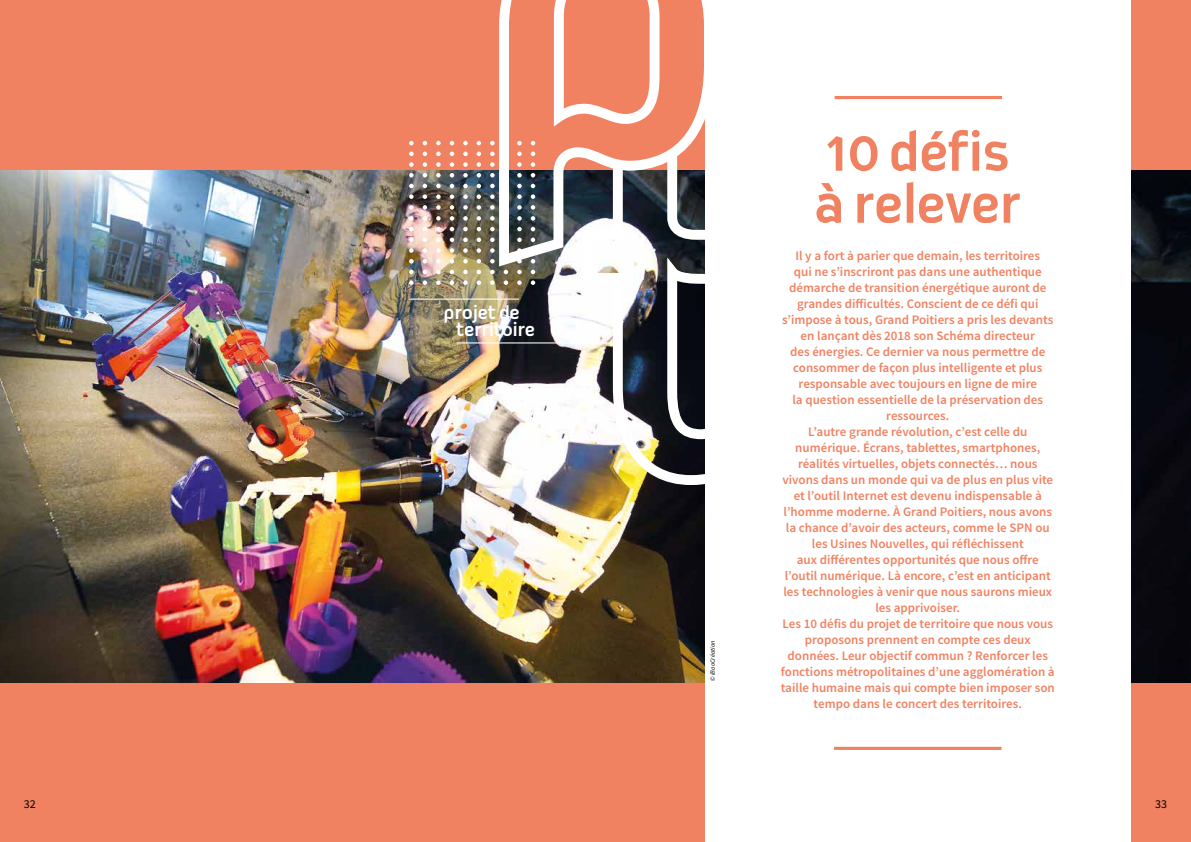
<style>
.page{position:relative;width:1191px;height:842px;background:#fff}
.page>*{position:absolute;margin:0;border:0;box-sizing:border-box;transform-origin:0 0}
.t1{font:500 54px/52px "Oceania Display";color:#f08262}
.t2{font:500 18.8px/16.6px "Oceania Display";color:#fff}
.t3{font:600 13px/16px "Source Sans Pro";color:#f08262;text-align:center}
.t4{font:12px "Source Sans Pro";color:#000}
.t5{font:italic 6.5px "Source Sans Pro";color:#000}
</style>
<div class="page">
<div style="left:0;top:0;width:704px;height:842px;background:#f08262"></div>
<div style="left:1131px;top:0;width:60px;height:842px;background:#f08262"></div>
<img style="left:0;top:170px;width:704px;height:512px">
<img style="left:1131px;top:170px;width:60px;height:512px">
<svg style="left:409px;top:141px;width:4px;height:4px"></svg>
<svg style="left:409px;top:152px;width:4px;height:4px"></svg>
<svg style="left:409px;top:162px;width:4px;height:5px"></svg>
<svg style="left:409px;top:173px;width:4px;height:4px"></svg>
<svg style="left:409px;top:184px;width:4px;height:4px"></svg>
<svg style="left:409px;top:194px;width:4px;height:5px"></svg>
<svg style="left:409px;top:205px;width:4px;height:5px"></svg>
<svg style="left:436px;top:141px;width:5px;height:4px"></svg>
<svg style="left:436px;top:152px;width:5px;height:4px"></svg>
<svg style="left:436px;top:162px;width:5px;height:5px"></svg>
<svg style="left:436px;top:173px;width:5px;height:4px"></svg>
<svg style="left:436px;top:184px;width:5px;height:4px"></svg>
<svg style="left:436px;top:194px;width:5px;height:5px"></svg>
<svg style="left:436px;top:205px;width:5px;height:5px"></svg>
<svg style="left:422px;top:141px;width:5px;height:4px"></svg>
<svg style="left:422px;top:152px;width:5px;height:4px"></svg>
<svg style="left:422px;top:162px;width:5px;height:5px"></svg>
<svg style="left:422px;top:173px;width:5px;height:4px"></svg>
<svg style="left:422px;top:184px;width:5px;height:4px"></svg>
<svg style="left:422px;top:194px;width:5px;height:5px"></svg>
<svg style="left:422px;top:205px;width:5px;height:5px"></svg>
<svg style="left:463px;top:141px;width:5px;height:4px"></svg>
<svg style="left:463px;top:152px;width:5px;height:4px"></svg>
<svg style="left:463px;top:162px;width:5px;height:5px"></svg>
<svg style="left:463px;top:173px;width:5px;height:4px"></svg>
<svg style="left:463px;top:184px;width:5px;height:4px"></svg>
<svg style="left:463px;top:194px;width:5px;height:5px"></svg>
<svg style="left:463px;top:205px;width:5px;height:5px"></svg>
<svg style="left:450px;top:141px;width:4px;height:4px"></svg>
<svg style="left:450px;top:152px;width:4px;height:4px"></svg>
<svg style="left:450px;top:162px;width:4px;height:5px"></svg>
<svg style="left:450px;top:173px;width:4px;height:4px"></svg>
<svg style="left:450px;top:184px;width:4px;height:4px"></svg>
<svg style="left:450px;top:194px;width:4px;height:5px"></svg>
<svg style="left:450px;top:205px;width:4px;height:5px"></svg>
<svg style="left:409px;top:216px;width:4px;height:5px"></svg>
<svg style="left:409px;top:227px;width:4px;height:4px"></svg>
<svg style="left:409px;top:238px;width:4px;height:4px"></svg>
<svg style="left:409px;top:248px;width:4px;height:5px"></svg>
<svg style="left:409px;top:259px;width:4px;height:4px"></svg>
<svg style="left:409px;top:270px;width:4px;height:4px"></svg>
<svg style="left:409px;top:280px;width:4px;height:5px"></svg>
<svg style="left:436px;top:216px;width:5px;height:5px"></svg>
<svg style="left:436px;top:227px;width:5px;height:4px"></svg>
<svg style="left:436px;top:238px;width:5px;height:4px"></svg>
<svg style="left:436px;top:248px;width:5px;height:5px"></svg>
<svg style="left:436px;top:259px;width:5px;height:4px"></svg>
<svg style="left:436px;top:270px;width:5px;height:4px"></svg>
<svg style="left:436px;top:280px;width:5px;height:5px"></svg>
<svg style="left:422px;top:216px;width:5px;height:5px"></svg>
<svg style="left:422px;top:227px;width:5px;height:4px"></svg>
<svg style="left:422px;top:238px;width:5px;height:4px"></svg>
<svg style="left:422px;top:248px;width:5px;height:5px"></svg>
<svg style="left:422px;top:259px;width:5px;height:4px"></svg>
<svg style="left:422px;top:270px;width:5px;height:4px"></svg>
<svg style="left:422px;top:280px;width:5px;height:5px"></svg>
<svg style="left:463px;top:216px;width:5px;height:5px"></svg>
<svg style="left:463px;top:227px;width:5px;height:4px"></svg>
<svg style="left:463px;top:238px;width:5px;height:4px"></svg>
<svg style="left:463px;top:248px;width:5px;height:5px"></svg>
<svg style="left:463px;top:259px;width:5px;height:4px"></svg>
<svg style="left:463px;top:270px;width:5px;height:4px"></svg>
<svg style="left:463px;top:280px;width:5px;height:5px"></svg>
<svg style="left:450px;top:216px;width:4px;height:5px"></svg>
<svg style="left:450px;top:227px;width:4px;height:4px"></svg>
<svg style="left:450px;top:238px;width:4px;height:4px"></svg>
<svg style="left:450px;top:248px;width:4px;height:5px"></svg>
<svg style="left:450px;top:259px;width:4px;height:4px"></svg>
<svg style="left:450px;top:270px;width:4px;height:4px"></svg>
<svg style="left:450px;top:280px;width:4px;height:5px"></svg>
<svg style="left:476px;top:141px;width:5px;height:4px"></svg>
<svg style="left:476px;top:152px;width:5px;height:4px"></svg>
<svg style="left:476px;top:162px;width:5px;height:5px"></svg>
<svg style="left:476px;top:173px;width:5px;height:4px"></svg>
<svg style="left:476px;top:184px;width:5px;height:4px"></svg>
<svg style="left:476px;top:194px;width:5px;height:5px"></svg>
<svg style="left:476px;top:205px;width:5px;height:5px"></svg>
<svg style="left:476px;top:216px;width:5px;height:5px"></svg>
<svg style="left:476px;top:227px;width:5px;height:4px"></svg>
<svg style="left:476px;top:238px;width:5px;height:4px"></svg>
<svg style="left:476px;top:248px;width:5px;height:5px"></svg>
<svg style="left:476px;top:259px;width:5px;height:4px"></svg>
<svg style="left:476px;top:270px;width:5px;height:4px"></svg>
<svg style="left:476px;top:280px;width:5px;height:5px"></svg>
<svg style="left:503px;top:280px;width:5px;height:5px"></svg>
<svg style="left:490px;top:270px;width:4px;height:4px"></svg>
<svg style="left:490px;top:280px;width:4px;height:5px"></svg>
<svg style="left:531px;top:280px;width:4px;height:5px"></svg>
<svg style="left:517px;top:280px;width:5px;height:5px"></svg>
<hr style="left:456px;top:342px;width:159px;height:1px;background:#fff">
<hr style="left:409px;top:299px;width:110px;height:1px;background:#fff">
<svg style="left:492px;top:0;width:213px;height:272px"></svg>
<img style="left:578px;top:145px;width:127px;height:345px">
<hr style="left:834px;top:747px;width:167px;height:3px;background:#f08262">
<hr style="left:834px;top:96px;width:168px;height:3px;background:#f08262">
<h2 class="t2" style="left:456px;top:303px;width:81px;text-indent:-13px">projet de territoire</h2>
<p class="t5" style="left:708px;top:681px;width:42px;rotate:-90deg">© iBooCréation</p>
<h1 class="t1" style="left:814px;top:124px;width:209px">10 défis à relever</h1>
<p class="t3" style="left:781px;top:248px;width:275px">Il y a fort à parier que demain, les territoires<br>qui ne s’inscriront pas dans une authentique démarche de transition énergétique auront de grandes difficultés. Conscient de ce défi qui s’impose à tous, Grand Poitiers a pris les devants en lançant dès 2018 son Schéma directeur<br>des énergies. Ce dernier va nous permettre de consommer de façon plus intelligente et plus responsable avec toujours en ligne de mire<br>la question essentielle de la préservation des ressources.<br>L’autre grande révolution, c’est celle du numérique. Écrans, tablettes, smartphones, réalités virtuelles, objets connectés… nous vivons dans un monde qui va de plus en plus vite et l’outil Internet est devenu indispensable à l’homme moderne. À Grand Poitiers, nous avons la chance d’avoir des acteurs, comme le SPN ou les Usines Nouvelles, qui réfléchissent<br>aux différentes opportunités que nous offre l’outil numérique. Là encore, c’est en anticipant les technologies à venir que nous saurons mieux les apprivoiser.<br>Les 10 défis du projet de territoire que nous vous proposons prennent en compte ces deux données. Leur objectif commun ? Renforcer les fonctions métropolitaines d’une agglomération à taille humaine mais qui compte bien imposer son tempo dans le concert des territoires.</p>
<p class="t4" style="left:24px;top:797px;width:13px">32</p>
<p class="t4" style="left:1155px;top:797px;width:13px">33</p>
</div>
